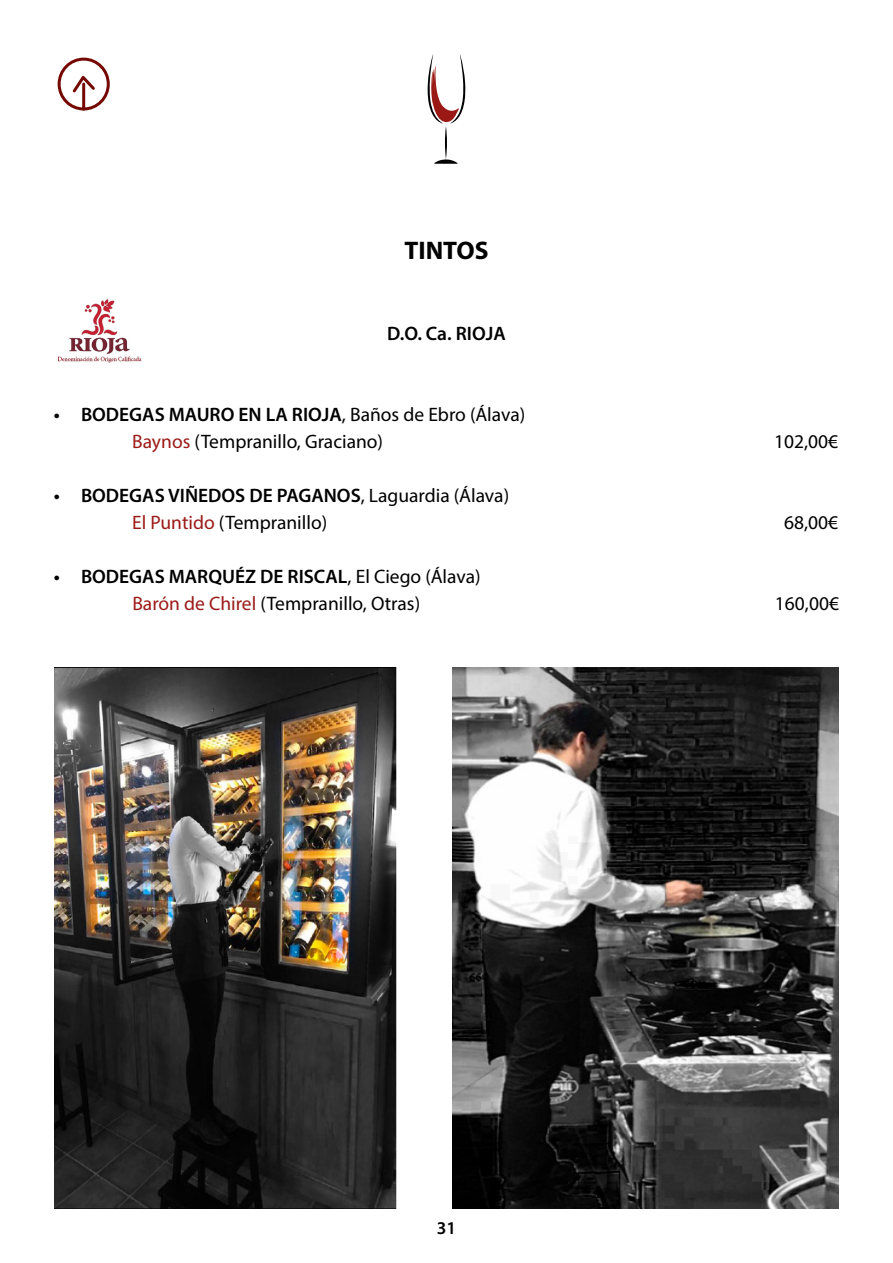
<style>
.page{position:relative;width:893px;height:1263px;background:#fff}
.page>*{position:absolute;margin:0;border:0;box-sizing:border-box;transform-origin:0 0}
.t1{font:700 25.5px "Myriad Pro";color:#000}
.t2{font:19.5px/27px "Myriad Pro";color:#000}
.t3{font:600 19.5px "Myriad Pro";color:#000}
.t4{font:600 18px "Myriad Pro";color:#000}
.s1{font-weight:600}
.s2{color:#9b1a17}
</style>
<div class="page">
<svg style="left:428px;top:54px;width:37px;height:110px"></svg>
<img style="left:57px;top:299px;width:85px;height:64px">
<svg style="left:57px;top:57px;width:53px;height:54px"></svg>
<img style="left:452px;top:668px;width:387px;height:541px">
<img style="left:54px;top:668px;width:343px;height:541px">
<h1 class="t1" style="left:404px;top:234px;width:86px">TINTOS</h1>
<p class="t3" style="left:387px;top:321px;width:120px">D.O. Ca. RIOJA</p>
<p class="t2" style="left:132px;top:401px;width:395px;text-indent:-78px"><span class="s1">• BODEGAS MAURO EN LA RIOJA</span>, Baños de Ebro (Álava)<br><span class="s2">Baynos</span> (Tempranillo, Graciano)</p>
<p class="t2" style="left:132px;top:482px;width:378px;text-indent:-78px"><span class="s1">• BODEGAS VIÑEDOS DE PAGANOS</span>, Laguardia (Álava)<br><span class="s2">El Puntido</span> (Tempranillo)</p>
<p class="t2" style="left:132px;top:563px;width:350px;text-indent:-78px"><span class="s1">• BODEGAS MARQUÉZ DE RISCAL</span>, El Ciego (Álava)<br><span class="s2">Barón de Chirel</span> (Tempranillo, Otras)</p>
<p class="t4" style="left:437px;top:1216px;width:21px">31</p>
<p class="t2" style="left:774px;top:428px;width:66px">102,00€</p>
<p class="t2" style="left:784px;top:509px;width:56px">68,00€</p>
<p class="t2" style="left:775px;top:590px;width:66px">160,00€</p>
</div>
